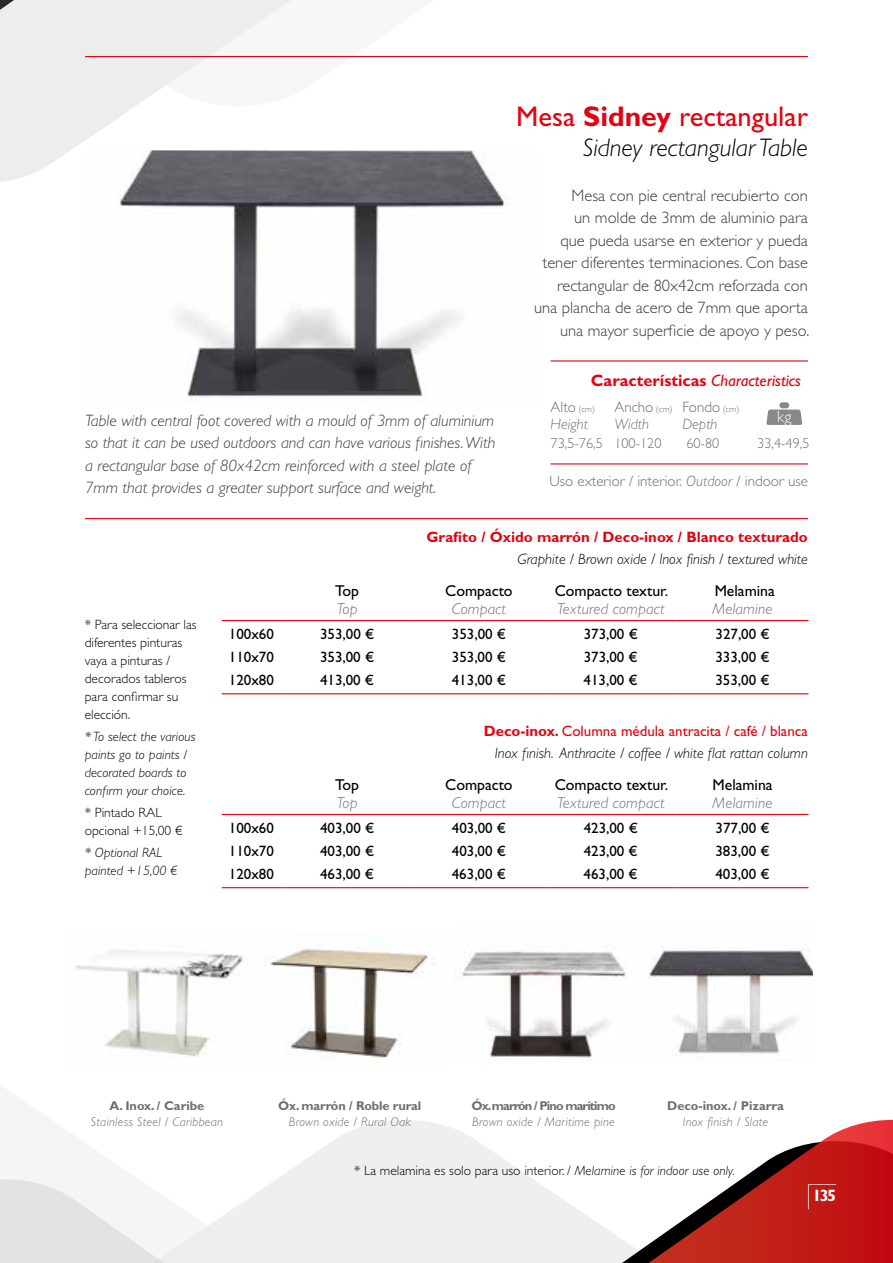
<style>
.page{position:relative;width:893px;height:1263px;background:#fff}
.page>*{position:absolute;margin:0;border:0;box-sizing:border-box;transform-origin:0 0}
.t1{font:28.5px "Gill Sans Std";color:#e30413}
.t2{font:italic 300 25.5px "Gill Sans Std";color:#000}
.t3{font:300 16.5px/22.5px "Gill Sans Std";color:#3c3c3b;text-align:right}
.t4{font:italic 300 16.5px/22.5px "Gill Sans Std";color:#3c3c3b}
.t5{font:700 16.5px/35.7px "Gill Sans Std";color:#e30413}
.t6{font:700 16.5px "Gill Sans Std";color:#fff}
.t7{font:15.75px "Gill Sans Std";color:#000}
.t8{font:italic 300 15.75px "Gill Sans Std";letter-spacing:.01em;color:#6f6f6f}
.t9{font:15px "Gill Sans Std";color:#000}
.t10{font:italic 300 15px/21.8px "Gill Sans Std";color:#000;text-align:right}
.t11{font:300 15px "Gill Sans Std";color:#6f6f6f}
.t12{font:700 15px "Gill Sans Std";color:#e30413}
.t13{font:italic 300 15px "Gill Sans Std";color:#6f6f6f}
.t14{font:300 14.25px "Gill Sans Std";color:#6f6f6f}
.t15{font:300 13.5px/18px "Gill Sans Std";color:#000}
.t16{font:italic 300 13.5px/18px "Gill Sans Std";letter-spacing:.005em;color:#000}
.t17{font:italic 300 12.75px "Gill Sans Std";letter-spacing:.02em;color:#6f6f6f}
.t18{font:700 12.75px "Gill Sans Std";letter-spacing:-.01em;color:#6f6f6f}
.t19{font:700 12.75px "Gill Sans Std";letter-spacing:-.07em;color:#6f6f6f}
.s1{font-weight:700}
.s2{font-weight:400;font-style:italic}
.s3{font-weight:300;color:#fff}
.s4{font-size:9px}
.s5{font-style:italic}
.s6{font-weight:700;font-style:normal;color:#e30413}
.s7{font-weight:400;font-style:normal;color:#e30413}
</style>
<div class="page">
<svg style="left:0;top:108px;width:132px;height:74px;fill:#ededed"></svg>
<svg style="left:0;top:0;width:602px;height:108px"></svg>
<svg style="left:0;top:1120px;width:465px;height:143px;fill:#efefef"></svg>
<img style="left:85px;top:150px;width:422px;height:251px">
<img style="left:75px;top:945px;width:358px;height:113px">
<img style="left:462px;top:945px;width:164px;height:114px">
<img style="left:649px;top:947px;width:164px;height:107px">
<hr style="left:550px;top:463px;width:258px;height:1px;background:#e30413">
<hr style="left:85px;top:518px;width:723px;height:1px;background:#e30413">
<hr style="left:551px;top:360px;width:257px;height:1px;background:#e30413">
<svg style="left:766px;top:410px;width:36px;height:15px"></svg>
<div style="left:779px;top:402px;width:10px;height:6px;background:#888;border-radius:3px"></div>
<hr style="left:222px;top:814px;width:59px;height:1px;background:#e30413">
<hr style="left:281px;top:814px;width:132px;height:1px;background:#e30413">
<hr style="left:413px;top:814px;width:132px;height:1px;background:#e30413">
<hr style="left:545px;top:814px;width:132px;height:1px;background:#e30413">
<hr style="left:677px;top:814px;width:131px;height:1px;background:#e30413">
<hr style="left:222px;top:887px;width:59px;height:1px;background:#e30413">
<hr style="left:281px;top:887px;width:132px;height:1px;background:#e30413">
<hr style="left:413px;top:887px;width:132px;height:1px;background:#e30413">
<hr style="left:545px;top:887px;width:132px;height:1px;background:#e30413">
<hr style="left:677px;top:887px;width:131px;height:1px;background:#e30413">
<hr style="left:222px;top:620px;width:59px;height:1px;background:#e30413">
<hr style="left:281px;top:620px;width:132px;height:1px;background:#e30413">
<hr style="left:413px;top:620px;width:132px;height:1px;background:#e30413">
<hr style="left:545px;top:620px;width:132px;height:1px;background:#e30413">
<hr style="left:677px;top:620px;width:131px;height:1px;background:#e30413">
<hr style="left:222px;top:693px;width:59px;height:1px;background:#e30413">
<hr style="left:281px;top:693px;width:132px;height:1px;background:#e30413">
<hr style="left:413px;top:693px;width:132px;height:1px;background:#e30413">
<hr style="left:545px;top:693px;width:132px;height:1px;background:#e30413">
<hr style="left:677px;top:693px;width:131px;height:1px;background:#e30413">
<hr style="left:85px;top:56px;width:723px;height:1px;background:#e30413">
<div style="left:417px;top:1134px;width:69px;height:129px;background:#efefef"></div>
<svg style="left:486px;top:1119px;width:407px;height:144px"></svg>
<svg style="left:808px;top:1184px;width:28px;height:25px"></svg>
<p class="t4" style="left:85px;top:409px;width:412px">Table with central foot covered with a mould of 3mm of aluminium so that it can be used outdoors and can have various finishes. With a rectangular base of 80x42cm reinforced with a steel plate of 7mm that provides a greater support surface and weight.</p>
<h1 class="t1" style="left:516px;top:100px;width:293px">Mesa <span class="s1">Sidney</span> rectangular</h1>
<h2 class="t2" style="left:583px;top:134px;width:227px">Sidney rectangular Table</h2>
<p class="t3" style="left:534px;top:184px;width:277px">Mesa con pie central recubierto con<br>un molde de 3mm de aluminio para<br>que pueda usarse en exterior y pueda tener diferentes terminaciones. Con base rectangular de 80x42cm reforzada con una plancha de acero de 7mm que aporta una mayor superficie de apoyo y peso.</p>
<p class="t5" style="left:777px;top:363px;width:25px;text-indent:-186px">Características <span class="s2">Characteristics </span><span class="s3">kg</span></p>
<p class="t11" style="left:551px;top:398px;width:46px">Alto <span class="s4">(cm)</span></p>
<p class="t11" style="left:614px;top:398px;width:127px">Ancho <span class="s4">(cm)</span> Fondo <span class="s4">(cm)</span></p>
<p class="t13" style="left:551px;top:415px;width:39px">Height</p>
<p class="t13" style="left:614px;top:415px;width:36px">Width</p>
<p class="t13" style="left:682px;top:415px;width:37px">Depth</p>
<p class="t14" style="left:551px;top:436px;width:112px">73,5-76,5 100-120</p>
<p class="t14" style="left:686px;top:436px;width:34px">60-80</p>
<p class="t14" style="left:757px;top:436px;width:54px">33,4-49,5</p>
<p class="t11" style="left:549px;top:472px;width:260px">Uso exterior / interior. <span class="s5">Outdoor</span> / indoor use</p>
<p class="t15" style="left:85px;top:615px;width:113px">* Para seleccionar las diferentes pinturas vaya a pinturas / decorados tableros para confirmar su elección.</p>
<p class="t16" style="left:85px;top:727px;width:112px">* To select the various paints go to paints / decorated boards to confirm your choice.</p>
<p class="t15" style="left:85px;top:804px;width:99px">* Pintado RAL opcional +15,00 €</p>
<p class="t16" style="left:85px;top:844px;width:94px">* Optional RAL painted +15,00 €</p>
<p class="t12" style="left:426px;top:528px;width:383px">Grafito / Óxido marrón / Deco-inox / Blanco texturado</p>
<p class="t10" style="left:518px;top:548px;width:292px">Graphite / Brown oxide / Inox finish / textured white</p>
<p class="t7" style="left:335px;top:582px;width:25px">Top</p>
<p class="t7" style="left:445px;top:582px;width:69px">Compacto</p>
<p class="t7" style="left:555px;top:582px;width:115px">Compacto textur.</p>
<p class="t7" style="left:715px;top:582px;width:62px">Melamina</p>
<p class="t8" style="left:337px;top:600px;width:22px">Top</p>
<p class="t8" style="left:452px;top:600px;width:56px">Compact</p>
<p class="t8" style="left:557px;top:600px;width:109px">Textured compact</p>
<p class="t8" style="left:713px;top:600px;width:61px">Melamine</p>
<p class="t9" style="left:229px;top:626px;width:46px">100x60</p>
<p class="t9" style="left:320px;top:626px;width:56px">353,00 €</p>
<p class="t9" style="left:452px;top:626px;width:56px">353,00 €</p>
<p class="t9" style="left:584px;top:626px;width:56px">373,00 €</p>
<p class="t9" style="left:715px;top:626px;width:56px">327,00 €</p>
<p class="t9" style="left:229px;top:649px;width:46px">110x70</p>
<p class="t9" style="left:320px;top:649px;width:56px">353,00 €</p>
<p class="t9" style="left:452px;top:649px;width:56px">353,00 €</p>
<p class="t9" style="left:584px;top:649px;width:56px">373,00 €</p>
<p class="t9" style="left:715px;top:649px;width:56px">333,00 €</p>
<p class="t9" style="left:229px;top:672px;width:46px">120x80</p>
<p class="t9" style="left:320px;top:672px;width:56px">413,00 €</p>
<p class="t9" style="left:452px;top:672px;width:56px">413,00 €</p>
<p class="t9" style="left:584px;top:672px;width:56px">413,00 €</p>
<p class="t9" style="left:715px;top:672px;width:56px">353,00 €</p>
<p class="t10" style="left:484px;top:720px;width:326px"><span class="s6">Deco-inox.</span> <span class="s7">Columna médula antracita / café / blanca<br></span>Inox finish. Anthracite / coffee / white flat rattan column</p>
<p class="t7" style="left:335px;top:776px;width:25px">Top</p>
<p class="t7" style="left:445px;top:776px;width:69px">Compacto</p>
<p class="t7" style="left:555px;top:776px;width:115px">Compacto textur.</p>
<p class="t7" style="left:712px;top:776px;width:62px">Melamina</p>
<p class="t8" style="left:337px;top:794px;width:22px">Top</p>
<p class="t8" style="left:452px;top:794px;width:56px">Compact</p>
<p class="t8" style="left:557px;top:794px;width:109px">Textured compact</p>
<p class="t8" style="left:713px;top:794px;width:61px">Melamine</p>
<p class="t9" style="left:229px;top:819px;width:46px">100x60</p>
<p class="t9" style="left:320px;top:819px;width:56px">403,00 €</p>
<p class="t9" style="left:452px;top:819px;width:56px">403,00 €</p>
<p class="t9" style="left:584px;top:819px;width:56px">423,00 €</p>
<p class="t9" style="left:715px;top:819px;width:56px">377,00 €</p>
<p class="t9" style="left:229px;top:842px;width:46px">110x70</p>
<p class="t9" style="left:320px;top:842px;width:56px">403,00 €</p>
<p class="t9" style="left:452px;top:842px;width:56px">403,00 €</p>
<p class="t9" style="left:584px;top:842px;width:56px">423,00 €</p>
<p class="t9" style="left:715px;top:842px;width:56px">383,00 €</p>
<p class="t9" style="left:229px;top:865px;width:46px">120x80</p>
<p class="t9" style="left:320px;top:865px;width:56px">463,00 €</p>
<p class="t9" style="left:452px;top:865px;width:56px">463,00 €</p>
<p class="t9" style="left:584px;top:865px;width:56px">463,00 €</p>
<p class="t9" style="left:715px;top:865px;width:56px">403,00 €</p>
<p class="t18" style="left:110px;top:1098px;width:96px">A. Inox. / Caribe</p>
<p class="t17" style="left:91px;top:1114px;width:134px">Stainless Steel / Caribbean</p>
<p class="t18" style="left:278px;top:1098px;width:145px">Óx. marrón / Roble rural</p>
<p class="t17" style="left:289px;top:1114px;width:124px">Brown oxide / Rural Oak</p>
<p class="t19" style="left:471px;top:1098px;width:146px">Óx.marrón / Pino marítimo</p>
<p class="t17" style="left:472px;top:1114px;width:144px">Brown oxide / Maritime pine</p>
<p class="t18" style="left:667px;top:1098px;width:118px">Deco-inox. / Pizarra</p>
<p class="t17" style="left:683px;top:1114px;width:87px">Inox finish / Slate</p>
<p class="t15" style="left:354px;top:1161px;width:383px">* La melamina es solo para uso interior. / <span class="s5">Melamine is for indoor use only.</span></p>
<p class="t6" style="left:813px;top:1186px;width:25px">135</p>
</div>
